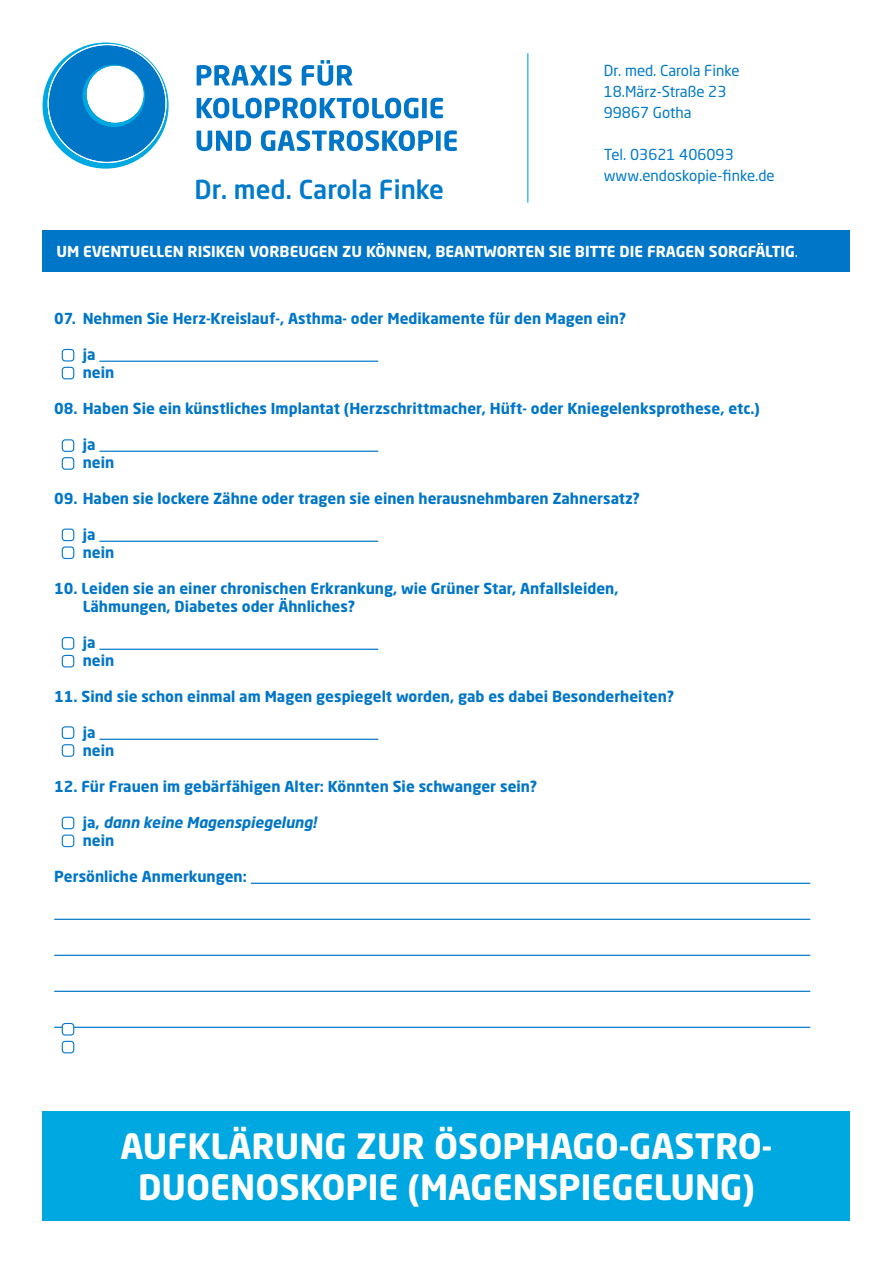
<style>
.page{position:relative;width:893px;height:1263px;background:#fff}
.page>*{position:absolute;margin:0;border:0;box-sizing:border-box;transform-origin:0 0}
.t1{font:700 34.5px/41.4px "Neo Sans Std";color:#fff;text-align:center}
.t2{font:500 25.8px "Neo Sans Std";color:#007aca}
.t3{font:700 15px/18px "Neo Sans Std";color:#0076c8}
.t4{font:15px/21px "Neo Sans Std";color:#007aca}
.t5{font:700 15px "Neo Sans Std";color:#fff}
.t6{font:italic 700 15px/18px "Neo Sans Std";color:#0076c8}
.s1{font-weight:400}
.s2{font-style:normal}
</style>
<div class="page">
<div style="left:43px;top:1111px;width:807px;height:109px;background:#00a8e2"></div>
<svg style="left:43px;top:43px;width:126px;height:126px"></svg>
<svg style="left:197px;top:65px;width:70px;height:20px"></svg>
<div style="left:270px;top:65px;width:5px;height:20px;background:#0076c8"></div>
<svg style="left:278px;top:65px;width:14px;height:21px"></svg>
<svg style="left:302px;top:60px;width:51px;height:26px"></svg>
<svg style="left:197px;top:98px;width:221px;height:20px"></svg>
<div style="left:422px;top:98px;width:5px;height:20px;background:#0076c8"></div>
<svg style="left:430px;top:98px;width:13px;height:20px"></svg>
<svg style="left:197px;top:130px;width:54px;height:21px"></svg>
<svg style="left:261px;top:130px;width:172px;height:21px"></svg>
<div style="left:436px;top:131px;width:5px;height:20px;background:#0076c8"></div>
<svg style="left:444px;top:130px;width:13px;height:21px"></svg>
<hr style="left:527px;top:53px;width:1px;height:150px;background:#00a8e2">
<div style="left:43px;top:231px;width:807px;height:41px;background:#0076c8"></div>
<hr style="left:99px;top:361px;width:279px;height:1px;background:#0076c8">
<hr style="left:99px;top:451px;width:279px;height:1px;background:#0076c8">
<hr style="left:99px;top:541px;width:279px;height:1px;background:#0076c8">
<hr style="left:99px;top:649px;width:279px;height:1px;background:#0076c8">
<hr style="left:99px;top:739px;width:279px;height:1px;background:#0076c8">
<hr style="left:251px;top:883px;width:559px;height:1px;background:#0076c8">
<hr style="left:54px;top:919px;width:756px;height:1px;background:#0076c8">
<hr style="left:54px;top:955px;width:756px;height:1px;background:#0076c8">
<hr style="left:54px;top:991px;width:756px;height:1px;background:#0076c8">
<hr style="left:54px;top:1027px;width:756px;height:1px;background:#0076c8">
<div style="left:62px;top:817px;width:12px;height:12px;border:1px solid #0076c8;border-radius:3px"></div>
<div style="left:62px;top:834px;width:12px;height:13px;border:1px solid #0076c8;border-radius:3px"></div>
<div style="left:62px;top:726px;width:12px;height:13px;border:1px solid #0076c8;border-radius:3px"></div>
<div style="left:62px;top:744px;width:12px;height:13px;border:1px solid #0076c8;border-radius:3px"></div>
<div style="left:62px;top:637px;width:12px;height:13px;border:1px solid #0076c8;border-radius:3px"></div>
<div style="left:62px;top:655px;width:12px;height:12px;border:1px solid #0076c8;border-radius:3px"></div>
<div style="left:62px;top:529px;width:12px;height:12px;border:1px solid #0076c8;border-radius:3px"></div>
<div style="left:62px;top:546px;width:12px;height:13px;border:1px solid #0076c8;border-radius:3px"></div>
<div style="left:62px;top:439px;width:12px;height:13px;border:1px solid #0076c8;border-radius:3px"></div>
<div style="left:62px;top:457px;width:12px;height:13px;border:1px solid #0076c8;border-radius:3px"></div>
<div style="left:62px;top:349px;width:12px;height:12px;border:1px solid #0076c8;border-radius:3px"></div>
<div style="left:62px;top:367px;width:12px;height:12px;border:1px solid #0076c8;border-radius:3px"></div>
<div style="left:62px;top:1023px;width:12px;height:12px;background:#fff;border-radius:3px"></div>
<div style="left:62px;top:1023px;width:12px;height:12px;border:1px solid #0076c8;border-radius:3px"></div>
<div style="left:62px;top:1041px;width:12px;height:12px;border:1px solid #0076c8;border-radius:3px"></div>
<p class="t2" style="left:195px;top:173px;width:251px">Dr. med. Carola Finke</p>
<p class="t4" style="left:604px;top:60px;width:137px">Dr. med. Carola Finke</p>
<p class="t4" style="left:604px;top:81px;width:124px">18.März-Straße 23</p>
<p class="t4" style="left:604px;top:102px;width:89px">99867 Gotha</p>
<p class="t4" style="left:604px;top:144px;width:172px">Tel. 03621 406093 www.endoskopie-finke.de</p>
<p class="t5" style="left:56px;top:242px;width:743px">UM EVENTUELLEN RISIKEN VORBEUGEN ZU KÖNNEN, BEANTWORTEN SIE BITTE DIE FRAGEN SORGFÄLTIG<span class="s1">.</span></p>
<p class="t3" style="left:54px;top:309px;width:574px">07. Nehmen Sie Herz-Kreislauf-, Asthma- oder Medikamente für den Magen ein?</p>
<p class="t3" style="left:83px;top:345px;width:33px">ja nein</p>
<p class="t3" style="left:54px;top:399px;width:707px">08. Haben Sie ein künstliches Implantat (Herzschrittmacher, Hüft- oder Kniegelenksprothese, etc.)</p>
<p class="t3" style="left:83px;top:435px;width:33px">ja nein</p>
<p class="t3" style="left:54px;top:489px;width:587px">09. Haben sie lockere Zähne oder tragen sie einen herausnehmbaren Zahnersatz?</p>
<p class="t3" style="left:83px;top:525px;width:33px">ja nein</p>
<p class="t3" style="left:83px;top:579px;width:537px;text-indent:-28px">10. Leiden sie an einer chronischen Erkrankung, wie Grüner Star, Anfallsleiden,<br>Lähmungen, Diabetes oder Ähnliches?</p>
<p class="t3" style="left:83px;top:633px;width:33px">ja nein</p>
<p class="t3" style="left:54px;top:687px;width:621px">11. Sind sie schon einmal am Magen gespiegelt worden, gab es dabei Besonderheiten?</p>
<p class="t3" style="left:83px;top:723px;width:33px">ja nein</p>
<p class="t3" style="left:54px;top:777px;width:484px">12. Für Frauen im gebärfähigen Alter: Könnten Sie schwanger sein?</p>
<p class="t6" style="left:83px;top:813px;width:235px"><span class="s2">ja,</span> dann keine Magenspiegelung! <span class="s2">nein</span></p>
<p class="t3" style="left:54px;top:867px;width:194px">Persönliche Anmerkungen:</p>
<p class="t1" style="left:121px;top:1124px;width:653px">AUFKLÄRUNG ZUR ÖSOPHAGO-GASTRO-<br>DUOENOSKOPIE (MAGENSPIEGELUNG)</p>
</div>
